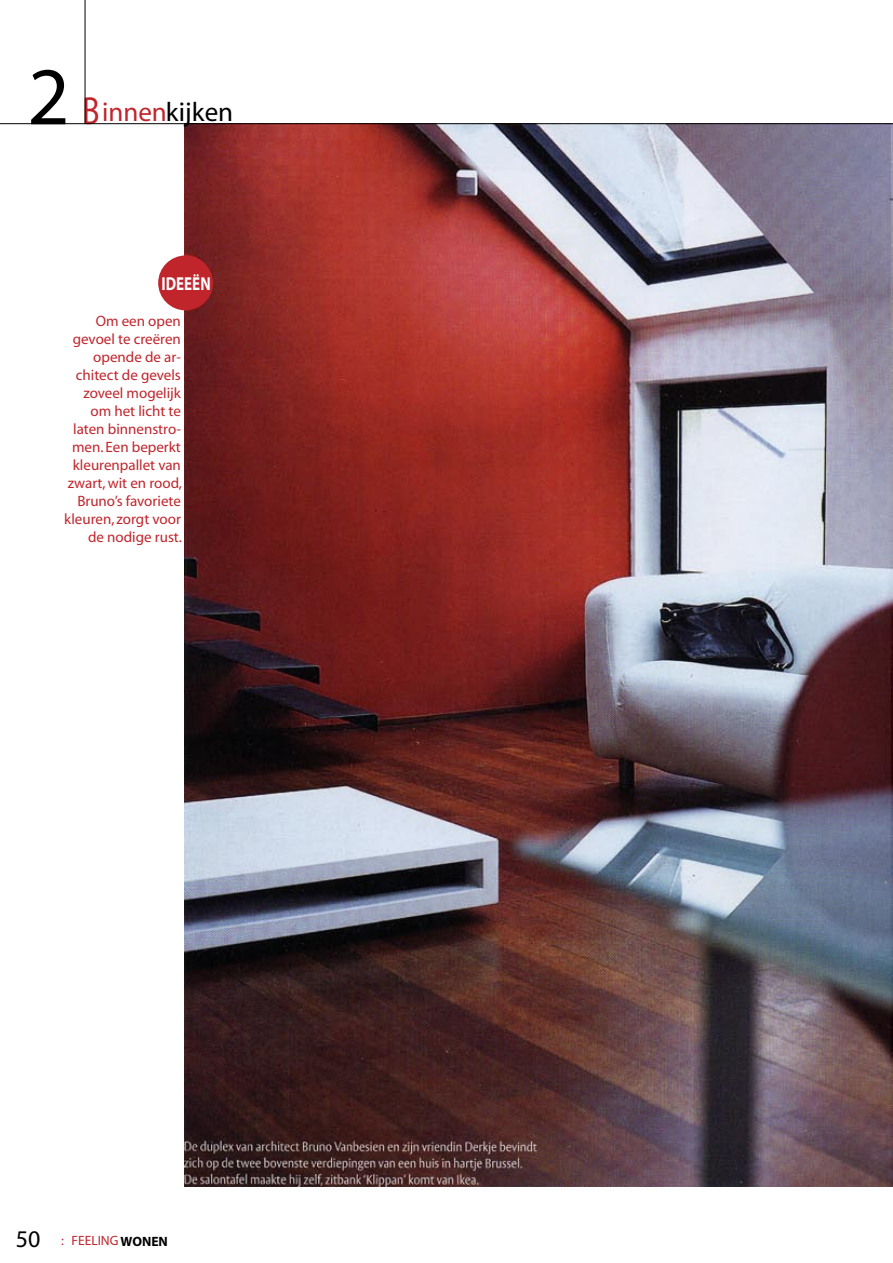
<style>
.page{position:relative;width:893px;height:1263px;background:#fff}
.page>*{position:absolute;margin:0;border:0;box-sizing:border-box;transform-origin:0 0}
.t1{font:82.5px "Myriad";color:#000}
.t2{font:39.3px "Myriad";color:#c0252c;scale:.8 1}
.t3{font:27px "Myriad";color:#000}
.t4{font:24px "Myriad";color:#000}
.t5{font:700 18.75px "Myriad";color:#fff;scale:.8 1}
.t6{font:15px/18px "Myriad";color:#c0252c;text-align:right}
.t7{font:13.5px "Myriad";color:#c0252c}
.s1{color:#c0252c}
.s2{font-weight:700;color:#000}
</style>
<div class="page">
<img style="left:185px;top:124px;width:708px;height:1063px">
<div style="left:158px;top:255px;width:55px;height:55px;background:#c0252c;border-radius:50%"></div>
<hr style="left:0;top:123px;width:893px;height:1px;background:#000">
<hr style="left:85px;top:0;width:1px;height:123px;background:#000">
<p class="t1" style="left:27px;top:56px;width:44px">2</p>
<p class="t2" style="left:82px;top:91px;width:23px">B</p>
<p class="t3" style="left:102px;top:99px;width:133px"><span class="s1">innen</span>kijken</p>
<p class="t5" style="left:162px;top:274px;width:63px">IDEEËN</p>
<p class="t6" style="left:64px;top:313px;width:119px">Om een open gevoel te creëren opende de ar&shy;chitect de gevels zoveel mogelijk om het licht te laten binnenstro&shy;men. Een beperkt kleurenpallet van zwart, wit en rood,<br>Bruno’s favoriete kleuren, zorgt voor de nodige rust.</p>
<p class="t4" style="left:16px;top:1227px;width:26px">50</p>
<p class="t7" style="left:61px;top:1234px;width:108px">: FEELING <span class="s2">WONEN</span></p>
</div>
